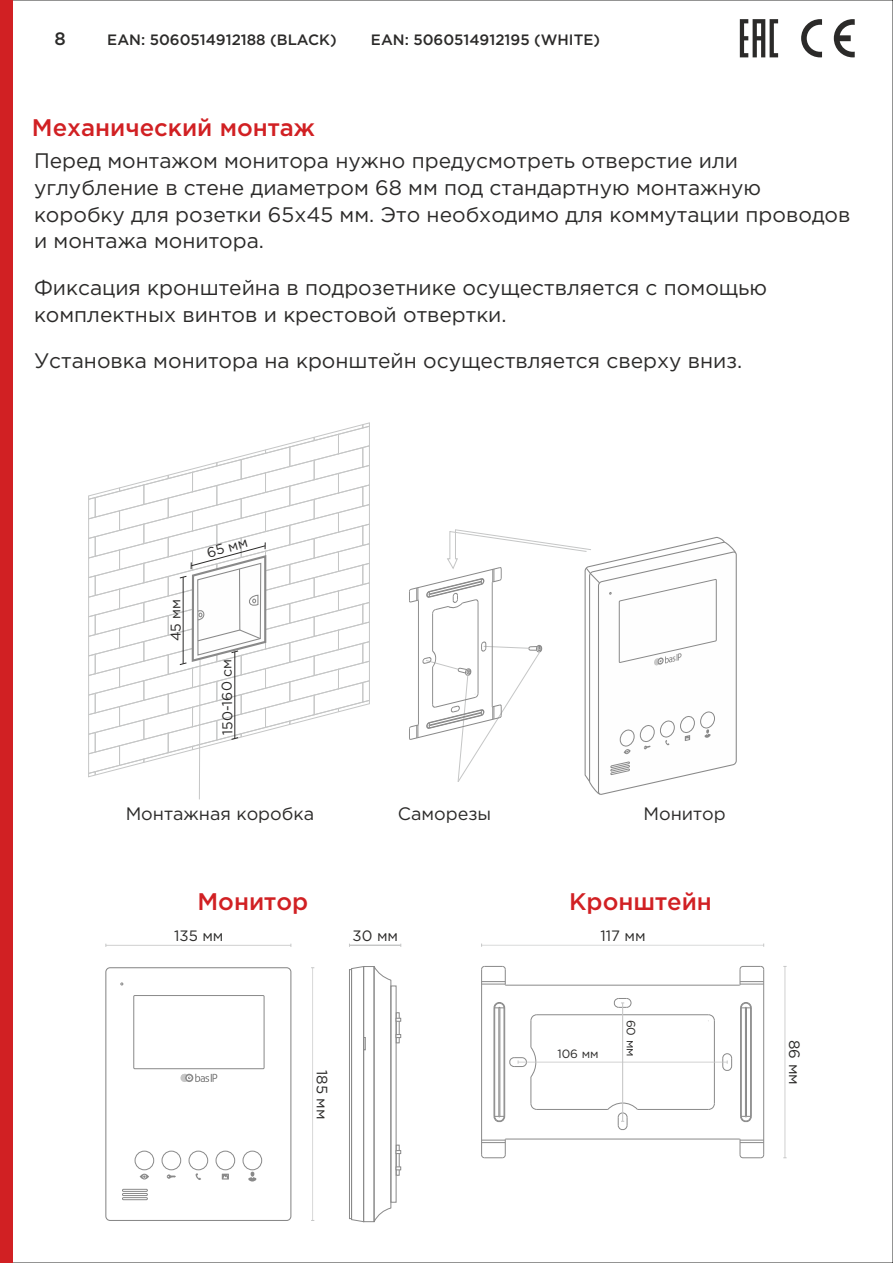
<style>
.page{position:relative;width:893px;height:1263px;background:#fff}
.page>*{position:absolute;margin:0;border:0;box-sizing:border-box;transform-origin:0 0}
.t1{font:500 24px "Gotham Pro";color:#d12023}
.t2{font:21px/26.7px "Gotham Pro";color:#2b2a29}
.t3{font:18px "Gotham Pro";color:#2b2a29}
.t4{font:500 18px "Gotham Pro";color:#2b2a29}
.t5{font:500 15px "Gotham Pro";color:#2b2a29}
.t6{font:15px "Gotham Pro";color:#2b2a29}
.t7{font:14.1px "Gotham Pro";color:#2b2a29}
.t8{font:12px "Gotham Pro";color:#2b2a29}
</style>
<div class="page">
<div style="left:0;top:0;width:13px;height:1263px;background:#d12023"></div>
<svg style="left:801px;top:19px;width:21px;height:38px"></svg>
<svg style="left:834px;top:19px;width:21px;height:38px"></svg>
<svg style="left:740px;top:19px;width:38px;height:38px"></svg>
<svg style="left:89px;top:423px;width:280px;height:377px"></svg>
<hr style="left:482px;top:945px;width:282px;height:1px;background:#c5c6c6">
<hr style="left:785px;top:966px;width:1px;height:192px;background:#c5c6c6">
<hr style="left:763px;top:969px;width:1px;height:186px;background:#898989">
<hr style="left:751px;top:1008px;width:1px;height:108px;background:#898989">
<hr style="left:750px;top:1008px;width:1px;height:108px;background:#898989">
<hr style="left:746px;top:1008px;width:1px;height:108px;background:#898989">
<hr style="left:745px;top:1008px;width:1px;height:108px;background:#898989">
<hr style="left:741px;top:1008px;width:1px;height:108px;background:#898989">
<hr style="left:740px;top:1008px;width:1px;height:108px;background:#898989">
<hr style="left:714px;top:1021px;width:1px;height:82px;background:#898989">
<hr style="left:506px;top:1139px;width:233px;height:1px;background:#898989">
<hr style="left:537px;top:1109px;width:71px;height:1px;background:#898989">
<hr style="left:637px;top:1109px;width:71px;height:1px;background:#898989">
<hr style="left:537px;top:1014px;width:171px;height:1px;background:#898989">
<hr style="left:506px;top:985px;width:233px;height:1px;background:#898989">
<hr style="left:504px;top:1008px;width:1px;height:108px;background:#898989">
<hr style="left:500px;top:1008px;width:1px;height:108px;background:#898989">
<hr style="left:498px;top:1008px;width:1px;height:108px;background:#898989">
<hr style="left:494px;top:1008px;width:1px;height:108px;background:#898989">
<hr style="left:481px;top:969px;width:1px;height:186px;background:#898989">
<svg style="left:708px;top:1014px;width:7px;height:7px"></svg>
<svg style="left:708px;top:1103px;width:7px;height:7px"></svg>
<svg style="left:481px;top:1138px;width:25px;height:20px"></svg>
<svg style="left:739px;top:1138px;width:25px;height:20px"></svg>
<svg style="left:481px;top:966px;width:25px;height:20px"></svg>
<svg style="left:739px;top:966px;width:25px;height:20px"></svg>
<svg style="left:740px;top:1116px;width:12px;height:7px"></svg>
<svg style="left:740px;top:1002px;width:12px;height:6px"></svg>
<svg style="left:493px;top:1116px;width:12px;height:7px"></svg>
<svg style="left:493px;top:1002px;width:12px;height:6px"></svg>
<svg style="left:509px;top:1014px;width:28px;height:96px"></svg>
<hr style="left:518px;top:1062px;width:209px;height:1px;background:#c5c6c6">
<svg style="left:722px;top:1053px;width:10px;height:18px"></svg>
<svg style="left:613px;top:998px;width:19px;height:10px"></svg>
<svg style="left:607px;top:1102px;width:31px;height:28px"></svg>
<hr style="left:622px;top:1003px;width:1px;height:118px;background:#c5c6c6">
<svg style="left:180px;top:1074px;width:37px;height:8px"></svg>
<div style="left:105px;top:967px;width:186px;height:254px;border:1px solid #898989;border-radius:4px"></div>
<div style="left:133px;top:995px;width:131px;height:74px;border:1px solid #898989"></div>
<div style="left:135px;top:1151px;width:19px;height:19px;border:1px solid #898989;border-radius:50%"></div>
<div style="left:162px;top:1151px;width:19px;height:19px;border:1px solid #898989;border-radius:50%"></div>
<div style="left:189px;top:1151px;width:19px;height:19px;border:1px solid #898989;border-radius:50%"></div>
<div style="left:216px;top:1151px;width:19px;height:19px;border:1px solid #898989;border-radius:50%"></div>
<div style="left:243px;top:1151px;width:19px;height:19px;border:1px solid #898989;border-radius:50%"></div>
<div style="left:122px;top:1189px;width:26px;height:3px;border:1px solid #898989"></div>
<div style="left:122px;top:1193px;width:26px;height:3px;border:1px solid #898989"></div>
<div style="left:122px;top:1197px;width:26px;height:3px;border:1px solid #898989"></div>
<svg style="left:373px;top:966px;width:28px;height:257px"></svg>
<svg style="left:349px;top:966px;width:17px;height:257px"></svg>
<svg style="left:196px;top:1173px;width:5px;height:7px"></svg>
<svg style="left:222px;top:1174px;width:7px;height:5px"></svg>
<svg style="left:248px;top:1172px;width:8px;height:9px"></svg>
<svg style="left:167px;top:1174px;width:9px;height:5px"></svg>
<svg style="left:140px;top:1174px;width:9px;height:5px"></svg>
<hr style="left:106px;top:945px;width:185px;height:1px;background:#c5c6c6">
<hr style="left:312px;top:968px;width:1px;height:252px;background:#c5c6c6">
<hr style="left:349px;top:945px;width:52px;height:1px;background:#c5c6c6">
<svg style="left:409px;top:529px;width:328px;height:266px"></svg>
<p class="t4" style="left:54px;top:32px;width:13px">8</p>
<p class="t5" style="left:107px;top:34px;width:231px">EAN: 5060514912188 (BLACK)</p>
<p class="t5" style="left:371px;top:34px;width:231px">EAN: 5060514912195 (WHITE)</p>
<p class="t1" style="left:32px;top:119px;width:285px">Механический монтаж</p>
<p class="t2" style="left:34px;top:149px;width:818px">Перед монтажом монитора нужно предусмотреть отверстие или углубление в стене диаметром 68 мм под стандартную монтажную коробку для розетки 65x45 мм. Это необходимо для коммутации проводов и монтажа монитора.</p>
<p class="t2" style="left:34px;top:276px;width:735px">Фиксация кронштейна в подрозетнике осуществляется с помощью комплектных винтов и крестовой отвертки.</p>
<p class="t2" style="left:34px;top:349px;width:710px">Установка монитора на кронштейн осуществляется сверху вниз.</p>
<p class="t7" style="left:171px;top:641px;width:44px;rotate:-91deg">45 мм</p>
<p class="t7" style="left:206px;top:548px;width:44px;rotate:-16deg">65 мм</p>
<p class="t7" style="left:222px;top:735px;width:77px;rotate:-91deg">150-160 cм</p>
<p class="t3" style="left:126px;top:807px;width:190px">Монтажная коробка</p>
<p class="t3" style="left:398px;top:807px;width:95px">Саморезы</p>
<p class="t3" style="left:643px;top:807px;width:84px">Монитор</p>
<p class="t1" style="left:197px;top:892px;width:112px">Монитор</p>
<p class="t1" style="left:569px;top:892px;width:144px">Кронштейн</p>
<p class="t6" style="left:174px;top:930px;width:51px">135 мм</p>
<p class="t6" style="left:353px;top:930px;width:47px">30 мм</p>
<p class="t6" style="left:328px;top:1070px;width:51px;rotate:90deg">185 мм</p>
<p class="t6" style="left:600px;top:930px;width:47px">117 мм</p>
<p class="t8" style="left:557px;top:1049px;width:43px">106 мм</p>
<p class="t8" style="left:636px;top:1020px;width:38px;rotate:90deg">60 мм</p>
<p class="t6" style="left:800px;top:1040px;width:46px;rotate:90deg">86 мм</p>
</div>
